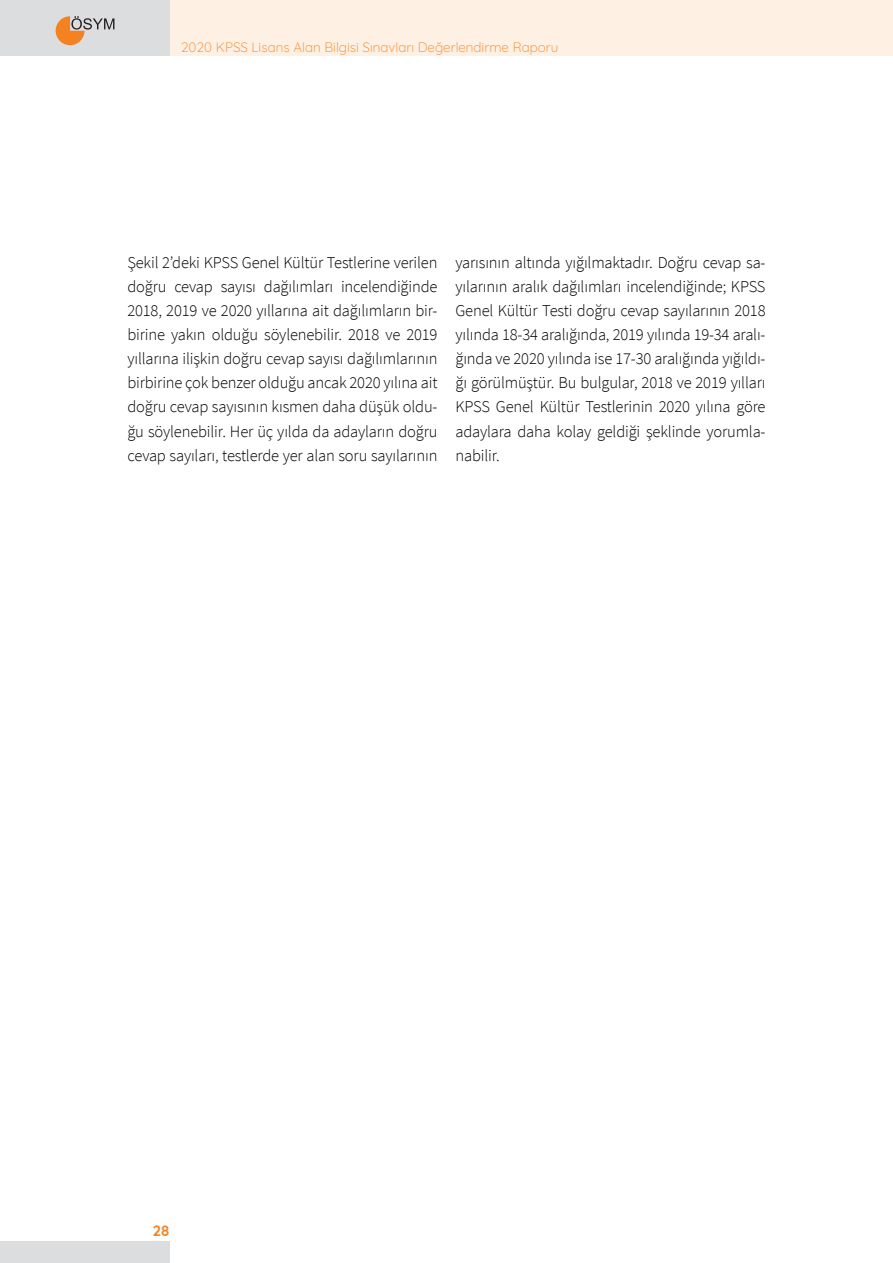
<style>
.page{position:relative;width:893px;height:1263px;background:#fff}
.page>*{position:absolute;margin:0;border:0;box-sizing:border-box;transform-origin:0 0}
.t1{font:300 16.5px/24.2px "Source Sans Pro";letter-spacing:-.01em;color:#000;text-align:justify}
.t2{font:700 15px "Quicksand";color:#f58220}
.t3{font:300 13.5px "Quicksand";color:#f58220}
</style>
<div class="page">
<div style="left:0;top:1242px;width:170px;height:21px;background:#dcdddf"></div>
<div style="left:170px;top:0;width:723px;height:56px;background:#fef0e2"></div>
<div style="left:0;top:0;width:170px;height:56px;background:#dcdddf"></div>
<svg style="left:56px;top:16px;width:58px;height:29px"></svg>
<p class="t3" style="left:181px;top:37px;width:379px">2020 KPSS Lisans Alan Bilgisi Sınavları Değerlendirme Raporu</p>
<p class="t1" style="left:127px;top:250px;width:312px">Şekil 2’deki KPSS Genel Kültür Testlerine verilen doğru cevap sayısı dağılımları incelendiğinde 2018, 2019 ve 2020 yıllarına ait dağılımların bir&shy;birine yakın olduğu söylenebilir. 2018 ve 2019 yıllarına ilişkin doğru cevap sayısı dağılımlarının birbirine çok benzer olduğu ancak 2020 yılına ait doğru cevap sayısının kısmen daha düşük oldu&shy;ğu söylenebilir. Her üç yılda da adayların doğru cevap sayıları, testlerde yer alan soru sayılarının</p>
<p class="t1" style="left:455px;top:250px;width:312px">yarısının altında yığılmaktadır. Doğru cevap sa&shy;yılarının aralık dağılımları incelendiğinde; KPSS Genel Kültür Testi doğru cevap sayılarının 2018 yılında 18-34 aralığında, 2019 yılında 19-34 aralı&shy;ğında ve 2020 yılında ise 17-30 aralığında yığıldı&shy;ğı görülmüştür. Bu bulgular, 2018 ve 2019 yılları KPSS Genel Kültür Testlerinin 2020 yılına göre adaylara daha kolay geldiği şeklinde yorumla&shy;nabilir.</p>
<p class="t2" style="left:153px;top:1218px;width:18px">28</p>
</div>
